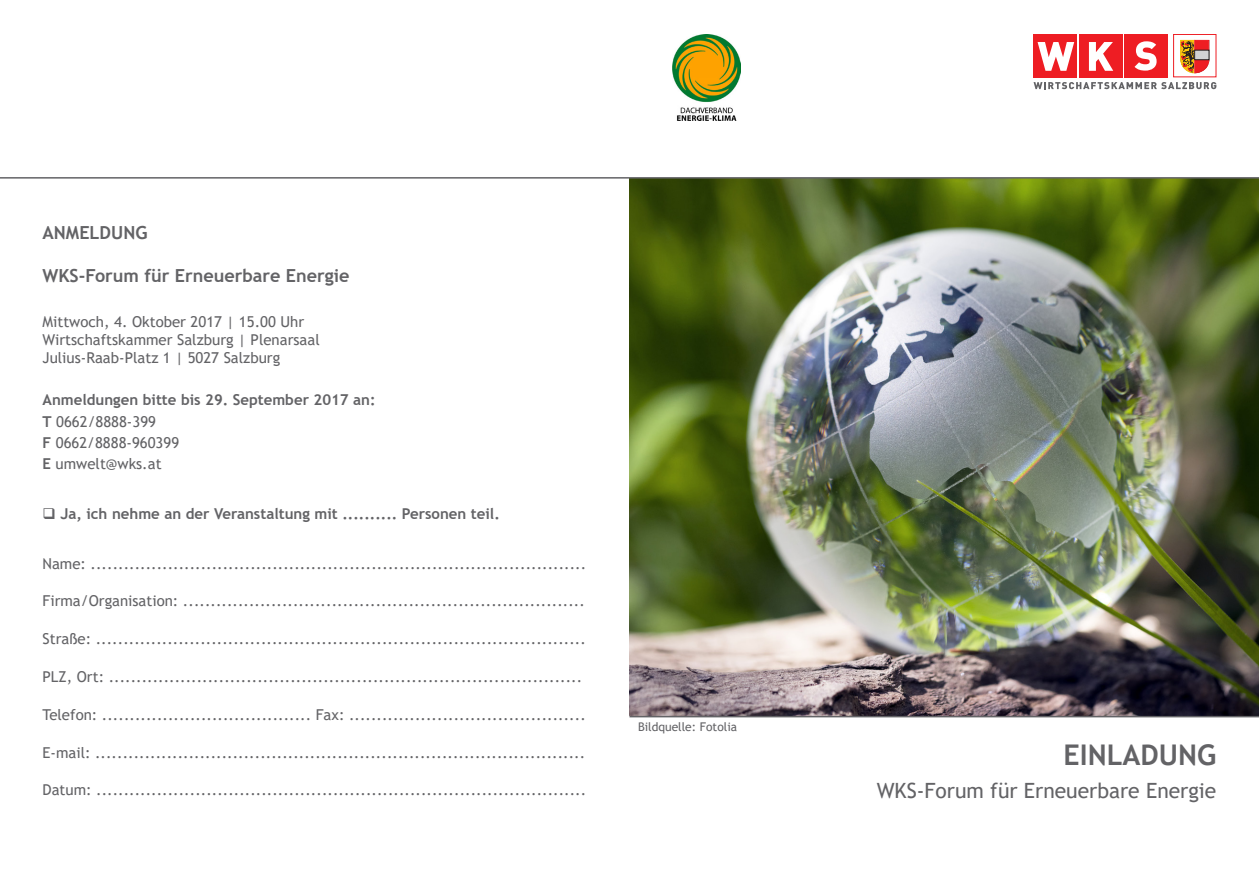
<style>
.page{position:relative;width:1259px;height:893px;background:#fff}
.page>*{position:absolute;margin:0;border:0;box-sizing:border-box;transform-origin:0 0}
.t1{font:700 28.5px "Trebuchet MS";color:#636366}
.t2{font:21px "Trebuchet MS";color:#636366}
.t3{font:700 18px "Trebuchet MS";color:#636366}
.t4{font:15px/18px "Trebuchet MS";color:#636366}
.t5{font:700 15px "Trebuchet MS";color:#636366}
.t6{font:12px "Trebuchet MS";color:#636366}
.s1{font-weight:700}
</style>
<div class="page">
<div style="left:1033px;top:34px;width:44px;height:43px;background:#ee1d23"></div>
<div style="left:1079px;top:34px;width:43px;height:43px;background:#ee1d23"></div>
<div style="left:1124px;top:34px;width:44px;height:43px;background:#ee1d23"></div>
<div style="left:1173px;top:34px;width:43px;height:43px;border:1px solid #ee1d23"></div>
<svg style="left:1089px;top:42px;width:24px;height:29px"></svg>
<svg style="left:1134px;top:41px;width:22px;height:30px"></svg>
<svg style="left:1180px;top:40px;width:29px;height:34px"></svg>
<div style="left:1194px;top:50px;width:15px;height:10px;background:#d1d2d4;border:1px solid #231f20"></div>
<svg style="left:1037px;top:42px;width:37px;height:29px"></svg>
<svg style="left:1033px;top:82px;width:183px;height:7px"></svg>
<img style="left:629px;top:179px;width:630px;height:537px">
<hr style="left:0;top:177px;width:1259px;height:2px;background:#636366">
<hr style="left:629px;top:716px;width:630px;height:1px;background:#636366">
<img style="left:672px;top:34px;width:68px;height:87px">
<p class="t3" style="left:43px;top:221px;width:106px">ANMELDUNG</p>
<p class="t3" style="left:43px;top:264px;width:309px">WKS-Forum für Erneuerbare Energie</p>
<p class="t4" style="left:43px;top:312px;width:279px">Mittwoch, 4. Oktober 2017 | 15.00 Uhr<br>Wirtschaftskammer Salzburg | Plenarsaal<br>Julius-Raab-Platz 1 | 5027 Salzburg</p>
<p class="t5" style="left:43px;top:391px;width:335px">Anmeldungen bitte bis 29. September 2017 an:</p>
<p class="t4" style="left:43px;top:412px;width:115px"><span class="s1">T</span> 0662/8888-399</p>
<p class="t4" style="left:43px;top:433px;width:138px"><span class="s1">F</span> 0662/8888-960399</p>
<p class="t4" style="left:43px;top:455px;width:121px"><span class="s1">E</span> umwelt@wks.at</p>
<p class="t5" style="left:43px;top:504px;width:459px">❑ Ja, ich nehme an der Veranstaltung mit .......... Personen teil.</p>
<p class="t4" style="left:43px;top:554px;width:545px">Name: ..........................................................................................</p>
<p class="t4" style="left:43px;top:592px;width:544px">Firma/Organisation: .........................................................................</p>
<p class="t4" style="left:43px;top:630px;width:545px">Straße: .........................................................................................</p>
<p class="t4" style="left:43px;top:668px;width:541px">PLZ, Ort: ......................................................................................</p>
<p class="t4" style="left:43px;top:705px;width:545px">Telefon: ...................................... Fax: ...........................................</p>
<p class="t4" style="left:43px;top:743px;width:544px">E-mail: .........................................................................................</p>
<p class="t4" style="left:43px;top:781px;width:545px">Datum: .........................................................................................</p>
<p class="t6" style="left:638px;top:719px;width:101px">Bildquelle: Fotolia</p>
<p class="t1" style="left:1063px;top:737px;width:154px">EINLADUNG</p>
<p class="t2" style="left:876px;top:777px;width:341px">WKS-Forum für Erneuerbare Energie</p>
</div>
